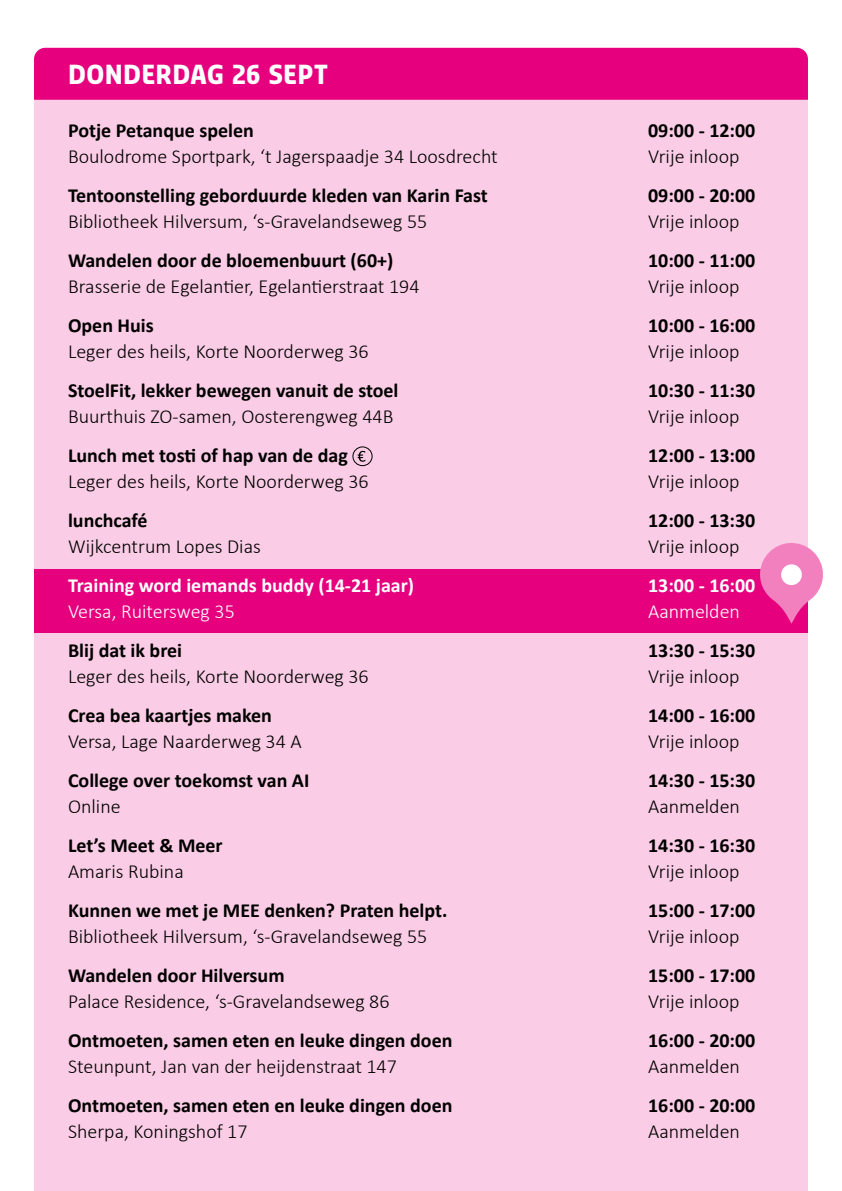
<style>
.page{position:relative;width:842px;height:1191px;background:#fff}
.page>*{position:absolute;margin:0;border:0;box-sizing:border-box;transform-origin:0 0}
.t1{font:700 25.8px "Sansa Con Pro";letter-spacing:.015em;color:#fff}
.t2{font:300 20px "Calibri";color:#000}
.t3{font:700 20px "Calibri";color:#000}
.t4{font:700 20px "Calibri";color:#fff}
.t5{font:300 20px "Calibri";color:#fff}
</style>
<div class="page">
<div style="left:34px;top:100px;width:774px;height:1091px;background:#facce5"></div>
<div style="left:352px;top:446px;width:21px;height:20px;border:1px solid #000;border-radius:50%"></div>
<svg style="left:358px;top:451px;width:7px;height:11px"></svg>
<div style="left:34px;top:48px;width:774px;height:52px;background:#e6007e"></div>
<div style="left:34px;top:570px;width:774px;height:63px;background:#e6007e"></div>
<svg style="left:759px;top:542px;width:64px;height:81px"></svg>
<div style="left:781px;top:564px;width:21px;height:21px;background:#fff;border-radius:50%"></div>
<p class="t1" style="left:68px;top:58px;width:261px">DONDERDAG 26 SEPT</p>
<p class="t3" style="left:68px;top:116px;width:187px">Potje Petanque spelen</p>
<p class="t3" style="left:648px;top:116px;width:109px">09:00 - 12:00</p>
<p class="t2" style="left:68px;top:144px;width:431px">Boulodrome Sportpark, ‘t Jagerspaadje 34 Loosdrecht</p>
<p class="t2" style="left:648px;top:144px;width:93px">Vrije inloop</p>
<p class="t3" style="left:68px;top:181px;width:421px">Tentoonstelling geborduurde kleden van Karin Fast</p>
<p class="t3" style="left:648px;top:181px;width:109px">09:00 - 20:00</p>
<p class="t2" style="left:68px;top:209px;width:361px">Bibliotheek Hilversum, ‘s-Gravelandseweg 55</p>
<p class="t2" style="left:648px;top:209px;width:93px">Vrije inloop</p>
<p class="t3" style="left:68px;top:246px;width:327px">Wandelen door de bloemenbuurt (60+)</p>
<p class="t3" style="left:648px;top:246px;width:109px">10:00 - 11:00</p>
<p class="t2" style="left:68px;top:274px;width:353px">Brasserie de Egelantier, Egelantierstraat 194</p>
<p class="t2" style="left:648px;top:274px;width:93px">Vrije inloop</p>
<p class="t3" style="left:68px;top:311px;width:87px">Open Huis</p>
<p class="t3" style="left:648px;top:311px;width:109px">10:00 - 16:00</p>
<p class="t2" style="left:68px;top:339px;width:302px">Leger des heils, Korte Noorderweg 36</p>
<p class="t2" style="left:648px;top:339px;width:93px">Vrije inloop</p>
<p class="t3" style="left:68px;top:376px;width:332px">StoelFit, lekker bewegen vanuit de stoel</p>
<p class="t3" style="left:648px;top:376px;width:109px">10:30 - 11:30</p>
<p class="t2" style="left:68px;top:404px;width:327px">Buurthuis ZO-samen, Oosterengweg 44B</p>
<p class="t2" style="left:648px;top:404px;width:93px">Vrije inloop</p>
<p class="t3" style="left:68px;top:441px;width:281px">Lunch met tosti of hap van de dag</p>
<p class="t3" style="left:648px;top:441px;width:109px">12:00 - 13:00</p>
<p class="t2" style="left:68px;top:469px;width:302px">Leger des heils, Korte Noorderweg 36</p>
<p class="t2" style="left:648px;top:469px;width:93px">Vrije inloop</p>
<p class="t3" style="left:68px;top:506px;width:81px">lunchcafé</p>
<p class="t3" style="left:648px;top:506px;width:109px">12:00 - 13:30</p>
<p class="t2" style="left:68px;top:534px;width:194px">Wijkcentrum Lopes Dias</p>
<p class="t2" style="left:648px;top:534px;width:93px">Vrije inloop</p>
<p class="t4" style="left:68px;top:571px;width:348px">Training word iemands buddy (14-21 jaar)</p>
<p class="t4" style="left:648px;top:571px;width:109px">13:00 - 16:00</p>
<p class="t5" style="left:68px;top:599px;width:168px">Versa, Ruitersweg 35</p>
<p class="t5" style="left:648px;top:599px;width:93px">Aanmelden</p>
<p class="t3" style="left:68px;top:636px;width:116px">Blij dat ik brei</p>
<p class="t3" style="left:648px;top:636px;width:109px">13:30 - 15:30</p>
<p class="t2" style="left:68px;top:664px;width:302px">Leger des heils, Korte Noorderweg 36</p>
<p class="t2" style="left:648px;top:664px;width:93px">Vrije inloop</p>
<p class="t3" style="left:68px;top:701px;width:205px">Crea bea kaartjes maken</p>
<p class="t3" style="left:648px;top:701px;width:109px">14:00 - 16:00</p>
<p class="t2" style="left:68px;top:729px;width:235px">Versa, Lage Naarderweg 34 A</p>
<p class="t2" style="left:648px;top:729px;width:93px">Vrije inloop</p>
<p class="t3" style="left:68px;top:766px;width:243px">College over toekomst van AI</p>
<p class="t3" style="left:648px;top:766px;width:109px">14:30 - 15:30</p>
<p class="t2" style="left:68px;top:794px;width:54px">Online</p>
<p class="t2" style="left:648px;top:794px;width:93px">Aanmelden</p>
<p class="t3" style="left:68px;top:831px;width:156px">Let’s Meet &amp; Meer</p>
<p class="t3" style="left:648px;top:831px;width:109px">14:30 - 16:30</p>
<p class="t2" style="left:68px;top:859px;width:117px">Amaris Rubina</p>
<p class="t2" style="left:648px;top:859px;width:93px">Vrije inloop</p>
<p class="t3" style="left:68px;top:896px;width:381px">Kunnen we met je MEE denken? Praten helpt.</p>
<p class="t3" style="left:648px;top:896px;width:109px">15:00 - 17:00</p>
<p class="t2" style="left:68px;top:924px;width:361px">Bibliotheek Hilversum, ‘s-Gravelandseweg 55</p>
<p class="t2" style="left:648px;top:924px;width:93px">Vrije inloop</p>
<p class="t3" style="left:68px;top:961px;width:218px">Wandelen door Hilversum</p>
<p class="t3" style="left:648px;top:961px;width:109px">15:00 - 17:00</p>
<p class="t2" style="left:68px;top:989px;width:323px">Palace Residence, ‘s-Gravelandseweg 86</p>
<p class="t2" style="left:648px;top:989px;width:93px">Vrije inloop</p>
<p class="t3" style="left:68px;top:1026px;width:386px">Ontmoeten, samen eten en leuke dingen doen</p>
<p class="t3" style="left:648px;top:1026px;width:109px">16:00 - 20:00</p>
<p class="t2" style="left:68px;top:1054px;width:330px">Steunpunt, Jan van der heijdenstraat 147</p>
<p class="t2" style="left:648px;top:1054px;width:93px">Aanmelden</p>
<p class="t3" style="left:68px;top:1091px;width:386px">Ontmoeten, samen eten en leuke dingen doen</p>
<p class="t3" style="left:648px;top:1091px;width:109px">16:00 - 20:00</p>
<p class="t2" style="left:68px;top:1119px;width:181px">Sherpa, Koningshof 17</p>
<p class="t2" style="left:648px;top:1119px;width:93px">Aanmelden</p>
</div>
